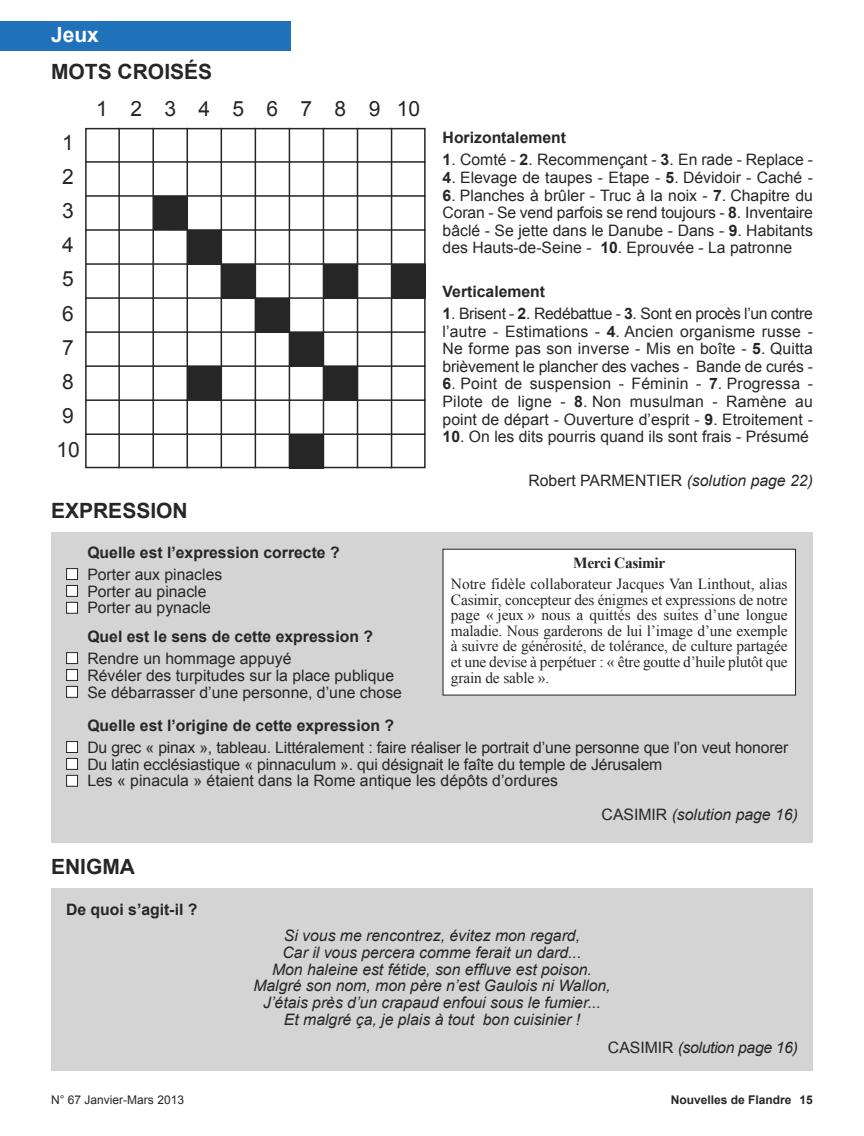
<style>
.page{position:relative;width:864px;height:1136px;background:#fff}
.page>*{position:absolute;margin:0;border:0;box-sizing:border-box;transform-origin:0 0}
.t1{font:700 21px "Arial";color:#272627}
.t2{font:21px/34px "Arial";letter-spacing:1.065em;color:#272627}
.t3{font:700 21px "Arial";color:#fff}
.t4{font:15.75px/17.7px "Arial";color:#272627;text-align:justify}
.t5{font:italic 15.75px/16.8px "Arial";color:#272627;text-align:center}
.t6{font:700 15.75px/28.8px "Arial";color:#272627}
.t7{font:italic 15.75px "Arial";letter-spacing:-.02em;color:#272627}
.t8{font:15.3px/15.6px "Times New Roman";letter-spacing:-.015em;color:#272627;text-align:justify}
.t9{font:700 15.3px "Times New Roman";letter-spacing:-.02em;color:#272627}
.t10{font:12px "Arial";color:#272627}
.t11{font:700 12px "Arial";color:#272627}
.s1{font-weight:700}
.s2{font-style:italic}
.s3{color:#fff}
.s4{font-weight:400}
.s5{font-style:normal}
</style>
<div class="page">
<div style="left:0;top:21px;width:291px;height:30px;background:#1f71b9"></div>
<div style="left:153px;top:196px;width:34px;height:34px;background:#272627"></div>
<div style="left:187px;top:230px;width:34px;height:34px;background:#272627"></div>
<div style="left:187px;top:366px;width:34px;height:34px;background:#272627"></div>
<div style="left:221px;top:264px;width:34px;height:34px;background:#272627"></div>
<div style="left:255px;top:298px;width:34px;height:34px;background:#272627"></div>
<div style="left:289px;top:332px;width:34px;height:34px;background:#272627"></div>
<div style="left:289px;top:434px;width:34px;height:34px;background:#272627"></div>
<div style="left:323px;top:264px;width:34px;height:34px;background:#272627"></div>
<div style="left:323px;top:366px;width:34px;height:34px;background:#272627"></div>
<div style="left:391px;top:264px;width:34px;height:34px;background:#272627"></div>
<hr style="left:118px;top:128px;width:2px;height:340px;background:#272627">
<hr style="left:152px;top:128px;width:2px;height:340px;background:#272627">
<hr style="left:186px;top:128px;width:2px;height:340px;background:#272627">
<hr style="left:220px;top:128px;width:2px;height:340px;background:#272627">
<hr style="left:254px;top:128px;width:2px;height:340px;background:#272627">
<hr style="left:288px;top:128px;width:2px;height:340px;background:#272627">
<hr style="left:322px;top:128px;width:2px;height:340px;background:#272627">
<hr style="left:356px;top:128px;width:2px;height:340px;background:#272627">
<hr style="left:390px;top:128px;width:2px;height:340px;background:#272627">
<hr style="left:85px;top:161px;width:340px;height:2px;background:#272627">
<hr style="left:85px;top:195px;width:340px;height:2px;background:#272627">
<hr style="left:85px;top:229px;width:340px;height:2px;background:#272627">
<hr style="left:85px;top:263px;width:340px;height:2px;background:#272627">
<hr style="left:85px;top:297px;width:340px;height:2px;background:#272627">
<hr style="left:85px;top:331px;width:340px;height:2px;background:#272627">
<hr style="left:85px;top:365px;width:340px;height:2px;background:#272627">
<hr style="left:85px;top:399px;width:340px;height:2px;background:#272627">
<hr style="left:85px;top:433px;width:340px;height:2px;background:#272627">
<div style="left:51px;top:531px;width:761px;height:311px;background:#d4d4d4"></div>
<div style="left:51px;top:888px;width:761px;height:183px;background:#d4d4d4"></div>
<div style="left:85px;top:128px;width:340px;height:340px;border:2px solid #272627"></div>
<div style="left:443px;top:549px;width:352px;height:146px;background:#fff"></div>
<div style="left:442px;top:549px;width:353px;height:146px;border:1px solid #272627"></div>
<h1 class="t3" style="left:51px;top:23px;width:49px">Jeux</h1>
<h1 class="t1" style="left:51px;top:60px;width:163px">MOTS CROISÉS</h1>
<h1 class="t2" style="left:56px;top:126px;width:25px">1<br>2<br>3<br>4<br>5<br>6<br>7<br>8<br>9<br>10</h1>
<h1 class="t2" style="left:96px;top:92px;width:47px">1 2</h1>
<h1 class="t2" style="left:164px;top:92px;width:257px">345678910</h1>
<p class="t6" style="left:442px;top:123px;width:125px">Horizontalement</p>
<p class="t4" style="left:442px;top:151px;width:371px"><span class="s1">1</span>. Comté - <span class="s1">2</span>. Recommençant - <span class="s1">3</span>. En rade - Replace -</p>
<p class="t4" style="left:442px;top:168px;width:371px"><span class="s1">4</span>. Elevage de taupes - Etape - <span class="s1">5</span>. Dévidoir - Caché -</p>
<p class="t4" style="left:442px;top:186px;width:371px"><span class="s1">6</span>. Planches à brûler - Truc à la noix - <span class="s1">7</span>. Chapitre du Coran - Se vend parfois se rend toujours - <span class="s1">8</span>. Inventaire bâclé - Se jette dans le Danube - Dans - <span class="s1">9</span>. Habitants des Hauts-de-Seine - <span class="s1">10</span>. Eprouvée - La patronne</p>
<p class="t6" style="left:442px;top:277px;width:104px">Verticalement</p>
<p class="t4" style="left:442px;top:304px;width:371px"><span class="s1">1</span>. Brisent - <span class="s1">2</span>. Redébattue - <span class="s1">3</span>. Sont en procès l’un contre l’autre - Estimations - <span class="s1">4</span>. Ancien organisme russe - Ne forme pas son inverse - Mis en boîte - <span class="s1">5</span>. Quitta brièvement le plancher des vaches - Bande de curés -</p>
<p class="t4" style="left:442px;top:375px;width:371px"><span class="s1">6</span>. Point de suspension - Féminin - <span class="s1">7</span>. Progressa - Pilote de ligne - <span class="s1">8</span>. Non musulman - Ramène au point de départ - Ouverture d’esprit - <span class="s1">9</span>. Etroitement -</p>
<p class="t4" style="left:442px;top:428px;width:367px"><span class="s1">10</span>. On les dits pourris quand ils sont frais - Présumé</p>
<p class="t4" style="left:528px;top:471px;width:286px">Robert PARMENTIER <span class="s2">(solution page 22)</span></p>
<h1 class="t1" style="left:51px;top:498px;width:138px">EXPRESSION</h1>
<p class="t6" style="left:87px;top:538px;width:254px">Quelle est l’expression correcte ?</p>
<p class="t4" style="left:66px;top:565px;width:158px"><span class="s3">■</span> Porter aux pinacles</p>
<p class="t4" style="left:66px;top:582px;width:142px"><span class="s3">■</span> Porter au pinacle</p>
<p class="t6" style="left:87px;top:593px;width:287px;text-indent:-21px"><span class="s3">■</span> <span class="s4">Porter au pynacle<br></span>Quel est le sens de cette expression ?</p>
<p class="t4" style="left:66px;top:649px;width:227px"><span class="s3">■</span> Rendre un hommage appuyé</p>
<p class="t4" style="left:66px;top:666px;width:329px"><span class="s3">■</span> Révéler des turpitudes sur la place publique</p>
<p class="t4" style="left:87px;top:675px;width:316px;line-height:33.8px;text-indent:-21px"><span class="s3">■</span> Se débarrasser d’une personne, d’une chose<br><span class="s1">Quelle est l’origine de cette expression ?</span></p>
<p class="t4" style="left:66px;top:738px;width:723px"><span class="s3">■</span> Du grec « pinax », tableau. Littéralement : faire réaliser le portrait d’une personne que l’on veut honorer</p>
<p class="t4" style="left:66px;top:755px;width:597px"><span class="s3">■</span> Du latin ecclésiastique « pinnaculum ». qui désignait le faîte du temple de Jérusalem</p>
<p class="t4" style="left:66px;top:772px;width:493px"><span class="s3">■</span> Les « pinacula » étaient dans la Rome antique les dépôts d’ordures</p>
<p class="t5" style="left:601px;top:806px;width:198px"><span class="s5">CASIMIR</span> (solution page 16)</p>
<h1 class="t1" style="left:51px;top:854px;width:85px">ENIGMA</h1>
<p class="t6" style="left:66px;top:894px;width:133px">De quoi s’agit-il ?</p>
<p class="t5" style="left:253px;top:926px;width:358px">Si vous me rencontrez, évitez mon regard,<br>Car il vous percera comme ferait un dard...<br>Mon haleine est fétide, son effluve est poison.<br>Malgré son nom, mon père n’est Gaulois ni Wallon, J’étais près d’un crapaud enfoui sous le fumier...<br>Et malgré ça, je plais à tout bon cuisinier !</p>
<p class="t7" style="left:607px;top:1038px;width:191px"><span class="s5">CASIMIR</span> (solution page 16)</p>
<p class="t9" style="left:573px;top:554px;width:94px">Merci Casimir</p>
<p class="t8" style="left:450px;top:576px;width:338px">Notre fidèle collaborateur Jacques Van Linthout, alias Casimir, concepteur des énigmes et expressions de notre page « jeux » nous a quittés des suites d’une longue maladie. Nous garderons de lui l’image d’une exemple à suivre de générosité, de tolérance, de culture partagée et une devise à perpétuer : « être goutte d’huile plutôt que grain de sable ».</p>
<p class="t10" style="left:51px;top:1092px;width:134px">N° 67 Janvier-Mars 2013</p>
<p class="t11" style="left:670px;top:1092px;width:143px">Nouvelles de Flandre 15</p>
</div>
